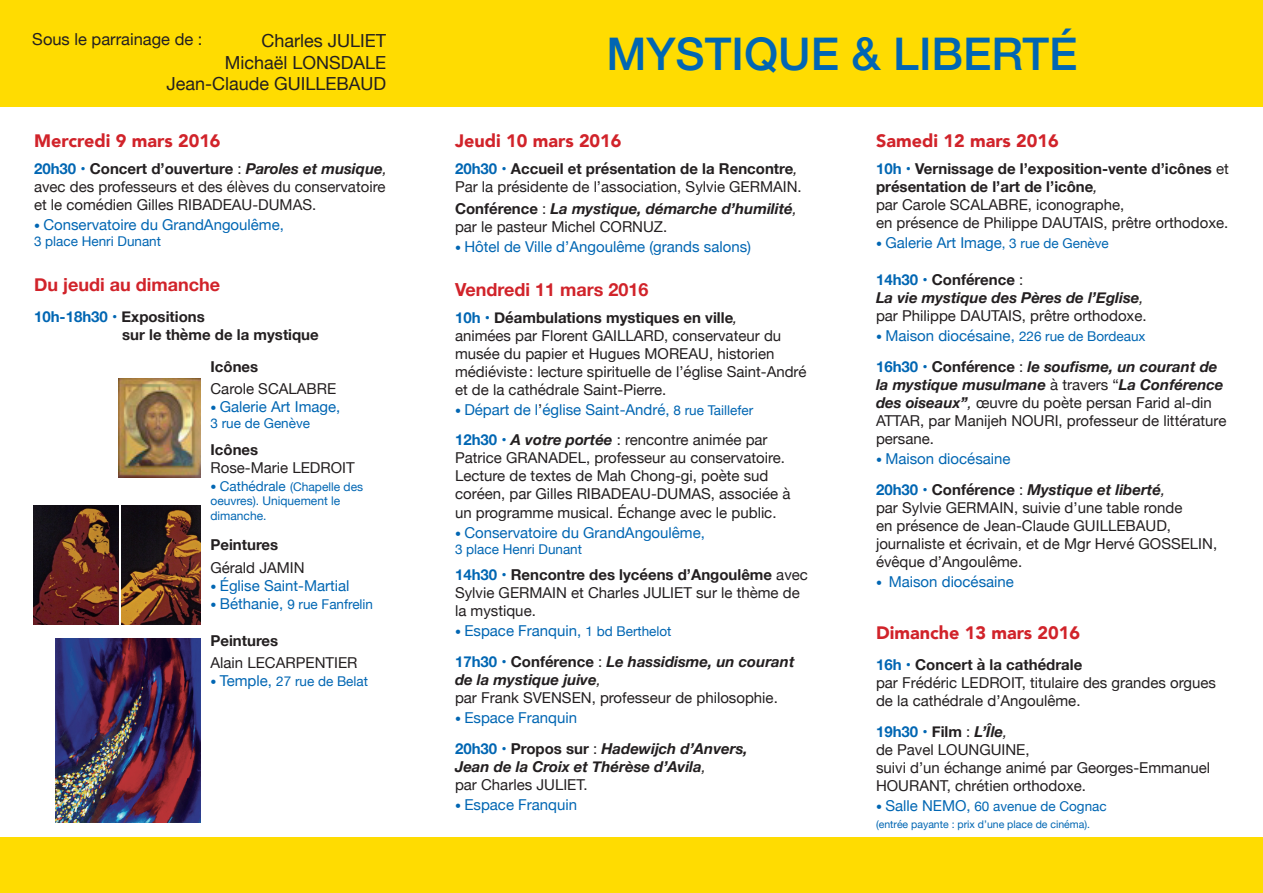
<style>
.page{position:relative;width:1263px;height:893px;background:#fff}
.page>*{position:absolute;margin:0;border:0;box-sizing:border-box;transform-origin:0 0}
.t1{font:500 45px "Helvetica Neue";color:#0166b3}
.t2{font:900 18px "Avenir";color:#d1232a}
.t3{font:18px/21.6px "Helvetica Neue";color:#231f20;text-align:right}
.t4{font:700 18px "Helvetica Neue";color:#d1232a}
.t5{font:16.5px "Helvetica Neue";color:#231f20}
.t6{font:15px/18px "Helvetica Neue";color:#231f20}
.t7{font:italic 700 15px/30.8px "Helvetica Neue";color:#231f20}
.t8{font:15px/30.8px "Helvetica Neue";color:#0166b3}
.t9{font:700 15px/18px "Helvetica Neue";color:#231f20}
.t10{font:13.5px "Helvetica Neue";color:#0166b3}
.t11{font:12px/14.4px "Helvetica Neue";color:#0166b3}
.t12{font:10.5px "Helvetica Neue";color:#0166b3}
.s1{font-weight:700;color:#0166b3}
.s2{font-weight:700}
.s3{font-weight:700;font-style:italic}
.s4{font-style:italic}
.s5{font-weight:500;font-size:12px}
.s6{color:#0166b3}
.s7{font-weight:500}
.s8{font-size:13.5px}
.s9{font-size:15px}
.s10{font-style:normal}
.s11{font-weight:400;font-style:normal}
.s12{font-weight:400}
.s13{color:#231f20}
.s14{font-weight:700;font-style:italic;color:#231f20}
.s15{font-weight:500;font-style:normal;font-size:12px;color:#0166b3}
.s16{font-weight:400;font-style:normal;color:#0166b3}
.s17{font-weight:400;font-style:normal;font-size:13.5px;color:#0166b3}
.s18{font-style:normal;color:#0166b3}
</style>
<div class="page">
<div style="left:0;top:0;width:1263px;height:106px;background:#ffdc01"></div>
<div style="left:0;top:838px;width:1263px;height:55px;background:#ffdc01"></div>
<img style="left:55px;top:639px;width:146px;height:184px">
<img style="left:118px;top:378px;width:83px;height:99px">
<img style="left:121px;top:505px;width:80px;height:119px">
<img style="left:33px;top:505px;width:85px;height:119px">
<p class="t5" style="left:32px;top:27px;width:172px">Sous le parrainage de :</p>
<h1 class="t1" style="left:606px;top:18px;width:473px">MYSTIQUE &amp; LIBERTÉ</h1>
<p class="t3" style="left:166px;top:31px;width:221px">Charles JULIET<br>Michaël LONSDALE<br>Jean-Claude GUILLEBAUD</p>
<p class="t2" style="left:34px;top:126px;width:188px">Mercredi 9 mars 2016</p>
<p class="t6" style="left:34px;top:160px;width:354px;text-align:justify"><span class="s1">20h30 •</span> <span class="s2">Concert d’ouverture</span> : <span class="s3">Paroles et musique</span><span class="s4">, </span>avec des professeurs et des élèves du conservatoire et le comédien Gilles RIBADEAU-DUMAS.</p>
<p class="t8" style="left:34px;top:210px;width:251px"><span class="s5">•</span> Conservatoire du GrandAngoulême,</p>
<p class="t10" style="left:34px;top:232px;width:129px">3 place Henri Dunant</p>
<p class="t4" style="left:34px;top:271px;width:187px">Du jeudi au dimanche</p>
<p class="t9" style="left:122px;top:308px;width:198px;text-indent:-88px"><span class="s6">10h-18h30 •</span> Expositions<br>sur le thème de la mystique</p>
<p class="t9" style="left:210px;top:358px;width:49px">Icônes</p>
<p class="t6" style="left:210px;top:381px;width:127px">Carole SCALABRE</p>
<p class="t8" style="left:210px;top:392px;width:131px"><span class="s5">•</span> Galerie Art Image,</p>
<p class="t10" style="left:210px;top:414px;width:101px">3 rue de Genève</p>
<p class="t9" style="left:210px;top:441px;width:49px">Icônes</p>
<p class="t6" style="left:210px;top:459px;width:146px">Rose-Marie LEDROIT</p>
<p class="t11" style="left:210px;top:480px;width:154px"><span class="s7">•</span> <span class="s8">Cathédrale</span> (Chapelle des oeuvres). Uniquement le dimanche.</p>
<p class="t9" style="left:210px;top:536px;width:69px">Peintures</p>
<p class="t6" style="left:210px;top:559px;width:96px">Gérald JAMIN</p>
<p class="t8" style="left:210px;top:571px;width:141px"><span class="s5">•</span> église Saint-Martial</p>
<p class="t10" style="left:210px;top:594px;width:164px"><span class="s5">•</span> <span class="s9">Béthanie,</span> 9 rue Fanfrelin</p>
<p class="t9" style="left:210px;top:632px;width:69px">Peintures</p>
<p class="t6" style="left:210px;top:655px;width:148px">Alain LECARPENTIER</p>
<p class="t10" style="left:210px;top:672px;width:159px"><span class="s5">•</span> <span class="s9">Temple,</span> 27 rue de Belat</p>
<p class="t2" style="left:455px;top:126px;width:168px">Jeudi 10 mars 2016</p>
<p class="t6" style="left:455px;top:160px;width:348px"><span class="s1">20h30 •</span> <span class="s2">Accueil et présentation de la Rencontre</span><span class="s4">,<br></span>Par la présidente de l’association, Sylvie GERMAIN.</p>
<p class="t7" style="left:455px;top:200px;width:343px;line-height:18px"><span class="s10">Conférence</span> <span class="s11">:</span> La mystique, démarche d’humilité<span class="s12">, </span><span class="s11">par le pasteur Michel CORNUZ.</span></p>
<p class="t8" style="left:455px;top:232px;width:298px"><span class="s5">•</span> Hôtel de Ville d’Angoulême (grands salons)</p>
<p class="t4" style="left:455px;top:276px;width:195px">Vendredi 11 mars 2016</p>
<p class="t6" style="left:455px;top:309px;width:353px"><span class="s1">10h •</span> <span class="s2">Déambulations mystiques en ville</span><span class="s4">,<br></span>animées par Florent GAILLARD, conservateur du musée du papier et Hugues MOREAU, historien médiéviste: lecture spirituelle de l’église Saint-André et de la cathédrale Saint-Pierre.</p>
<p class="t8" style="left:455px;top:395px;width:314px"><span class="s5">•</span> Départ de l<span class="s13">’</span>église Saint-André, <span class="s8">8 rue Taillefer<br></span><span class="s2">12h30 •</span> <span class="s14">A votre portée</span> <span class="s13">: rencontre animée par</span></p>
<p class="t6" style="left:455px;top:450px;width:337px">Patrice GRANADEL, professeur au conservatoire.<br>Lecture de textes de Mah Chong-gi, poète sud coréen, par Gilles RIBADEAU-DUMAS, associée à un programme musical. échange avec le public.</p>
<p class="t8" style="left:455px;top:518px;width:251px"><span class="s5">•</span> Conservatoire du GrandAngoulême,</p>
<p class="t10" style="left:455px;top:539px;width:129px">3 place Henri Dunant</p>
<p class="t6" style="left:455px;top:567px;width:354px"><span class="s1">14h30 •</span> <span class="s2">Rencontre des lycéens d’Angoulême</span> avec<br>Sylvie GERMAIN et Charles JULIET sur le thème de la mystique.</p>
<p class="t7" style="left:455px;top:616px;width:341px"><span class="s15">•</span> <span class="s16">Espace Franquin,</span> <span class="s17">1 bd Berthelot<br></span><span class="s18">17h30 •</span> <span class="s10">Conférence</span> <span class="s11">:</span> Le hassidisme, un courant</p>
<p class="t6" style="left:455px;top:672px;width:324px"><span class="s3">de la mystique juive</span><span class="s4">,<br></span>par Frank SVENSEN, professeur de philosophie.</p>
<p class="t7" style="left:455px;top:703px;width:294px"><span class="s15">•</span> <span class="s16">Espace Franquin<br></span><span class="s18">20h30 •</span> <span class="s10">Propos sur</span> <span class="s11">:</span> Hadewijch d’Anvers,</p>
<p class="t7" style="left:455px;top:758px;width:252px;line-height:18px">Jean de la Croix et Thérèse d’Avila<span class="s12">, </span><span class="s11">par Charles JULIET.</span></p>
<p class="t8" style="left:455px;top:790px;width:124px"><span class="s5">•</span> Espace Franquin</p>
<p class="t2" style="left:876px;top:126px;width:184px">Samedi 12 mars 2016</p>
<p class="t6" style="left:876px;top:160px;width:354px"><span class="s1">10h •</span> <span class="s2">Vernissage de l’exposition-vente d’icônes</span> et <span class="s2">présentation de l’art de l’icône</span><span class="s4">,<br></span>par Carole SCALABRE, iconographe,<br>en présence de Philippe DAUTAIS, prêtre orthodoxe.</p>
<p class="t8" style="left:876px;top:228px;width:234px"><span class="s5">•</span> Galerie Art Image<span class="s8">, 3 rue de Genève</span></p>
<p class="t6" style="left:876px;top:271px;width:272px"><span class="s1">14h30 •</span> <span class="s2">Conférence</span> :<br><span class="s3">La vie mystique des Pères de l’Eglise</span><span class="s4">, </span>par Philippe DAUTAIS, prêtre orthodoxe.</p>
<p class="t7" style="left:876px;top:321px;width:343px"><span class="s15">•</span> <span class="s16">Maison diocésaine,</span> <span class="s17">226 rue de Bordeaux<br></span><span class="s18">16h30 •</span> <span class="s10">Conférence</span> <span class="s11">:</span> le soufisme, un courant de</p>
<p class="t6" style="left:876px;top:376px;width:352px"><span class="s3">la mystique musulmane</span> à travers “<span class="s3">La Conférence des oiseaux”</span><span class="s4">,</span> œuvre du poète persan Farid al-din ATTAR, par Manijeh NOURI, professeur de littérature persane.</p>
<p class="t7" style="left:876px;top:443px;width:291px"><span class="s15">•</span> <span class="s16">Maison diocésaine<br></span><span class="s18">20h30 •</span> <span class="s10">Conférence</span> <span class="s11">:</span> Mystique et liberté<span class="s12">,</span></p>
<p class="t6" style="left:876px;top:499px;width:343px">par Sylvie GERMAIN, suivie d’une table ronde<br>en présence de Jean-Claude GUILLEBAUD, journaliste et écrivain, et de Mgr Hervé GOSSELIN, évêque d’Angoulême.</p>
<p class="t8" style="left:876px;top:567px;width:139px"><span class="s5">•</span> Maison diocésaine</p>
<p class="t2" style="left:876px;top:618px;width:206px">Dimanche 13 mars 2016</p>
<p class="t6" style="left:876px;top:657px;width:341px"><span class="s1">16h •</span> <span class="s2">Concert à la cathédrale<br></span>par Frédéric LEDROIT, titulaire des grandes orgues de la cathédrale d’Angoulême.</p>
<p class="t6" style="left:876px;top:723px;width:336px"><span class="s1">19h30 •</span> <span class="s2">Film</span> : <span class="s3">L’Île</span><span class="s4">,<br></span>de Pavel LOUNGUINE,<br>suivi d’un échange animé par Georges-Emmanuel<br>HOURANT, chrétien orthodoxe.</p>
<p class="t10" style="left:876px;top:797px;width:232px"><span class="s5">•</span> <span class="s9">Salle NEMO,</span> 60 avenue de Cognac</p>
<p class="t12" style="left:876px;top:817px;width:216px">(entrée payante : prix d’une place de cinéma).</p>
</div>
